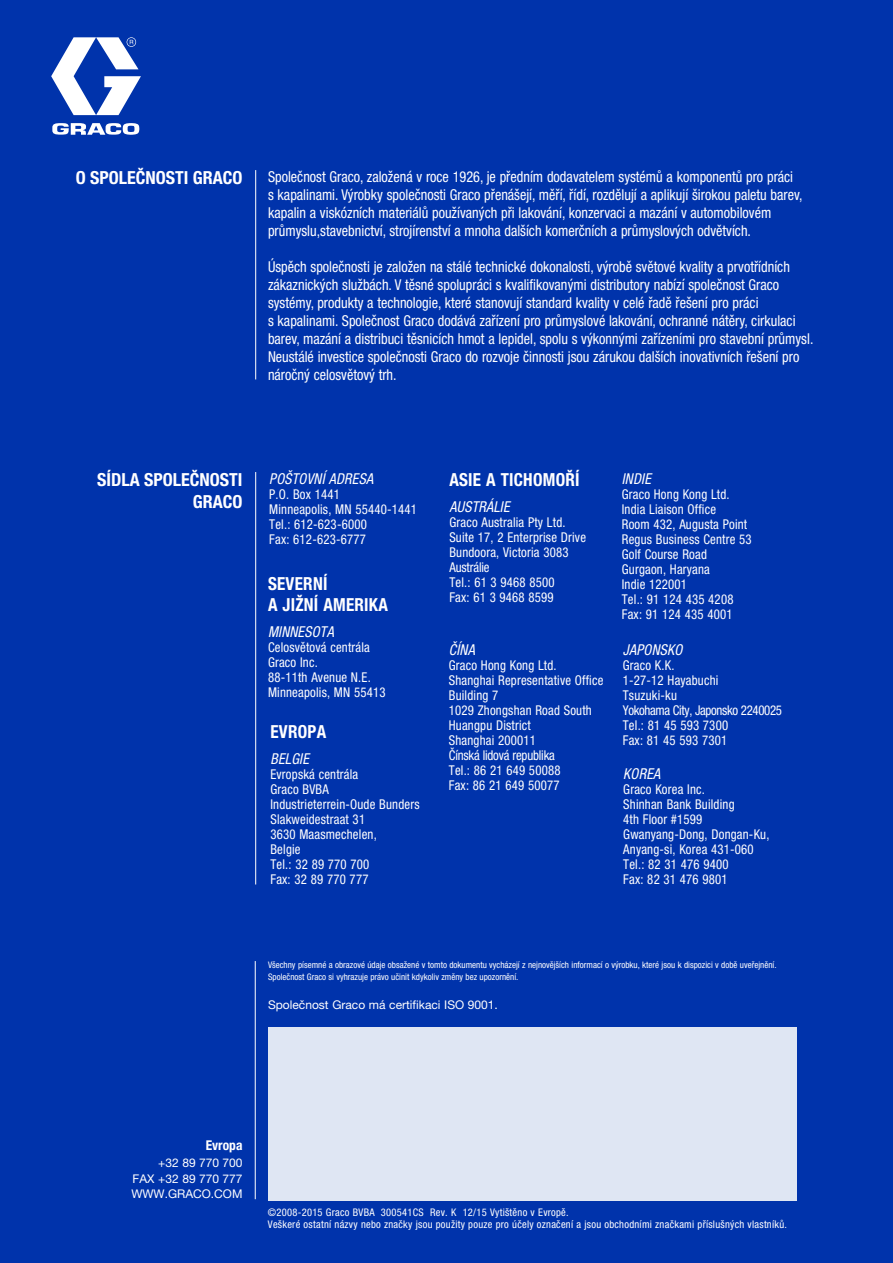
<style>
.page{position:relative;width:893px;height:1263px;background:#0033ab}
.page>*{position:absolute;margin:0;border:0;box-sizing:border-box;transform-origin:0 0}
.t1{font:700 condensed 18px/21.6px "Helvetica Neue LTCE";letter-spacing:.005em;color:#fff;scale:.95 1}
.t2{font:700 condensed 18px/21.6px "Helvetica Neue LTCE";letter-spacing:.005em;color:#fff;text-align:right}
.t3{font:condensed 15px/18px "Helvetica Neue LTCE";color:#fff;scale:.95 1}
.t4{font:italic condensed 15px "Helvetica Neue LTCE";letter-spacing:.015em;color:#fff;scale:.95 1}
.t5{font:condensed 13.5px/15px "Helvetica Neue LTCE";letter-spacing:.015em;color:#fff;scale:.95 1}
.t6{font:700 condensed 13.5px "Helvetica Neue LTCE";color:#fff}
.t7{font:12px/16.5px "Helvetica Neue CELT";color:#fff;text-align:right}
.t8{font:condensed 10.5px/12px "Helvetica Neue LTCE";letter-spacing:.025em;color:#fff}
.t9{font:condensed 9px/12px "Helvetica Neue LTCE";color:#fff}
</style>
<div class="page">
<svg style="left:51px;top:37px;width:90px;height:98px"></svg>
<div style="left:268px;top:1027px;width:529px;height:173px;background:#dfe6f3"></div>
<hr style="left:255px;top:170px;width:1px;height:209px;background:#fff">
<hr style="left:255px;top:961px;width:1px;height:238px;background:#fff">
<hr style="left:255px;top:472px;width:1px;height:412px;background:#fff">
<h1 class="t2" style="left:76px;top:167px;width:168px">O SPOLEČNOSTI GRACO</h1>
<p class="t3" style="left:268px;top:167px;width:564px">Společnost Graco, založená v roce 1926, je předním dodavatelem systémů a komponentů pro práci s kapalinami. Výrobky společnosti Graco přenášejí, měří, řídí, rozdělují a aplikují širokou paletu barev, kapalin a viskózních materiálů používaných při lakování, konzervaci a mazání v automobilovém průmyslu,stavebnictví, strojírenství a mnoha dalších komerčních a průmyslových odvětvích.</p>
<p class="t3" style="left:268px;top:257px;width:576px">Úspěch společnosti je založen na stálé technické dokonalosti, výrobě světové kvality a prvotřídních zákaznických službách. V těsné spolupráci s kvalifikovanými distributory nabízí společnost Graco systémy, produkty a technologie, které stanovují standard kvality v celé řadě řešení pro práci<br>s kapalinami. Společnost Graco dodává zařízení pro průmyslové lakování, ochranné nátěry, cirkulaci barev, mazání a distribuci těsnicích hmot a lepidel, spolu s výkonnými zařízeními pro stavební průmysl.<br>Neustálé investice společnosti Graco do rozvoje činnosti jsou zárukou dalších inovativních řešení pro náročný celosvětový trh.</p>
<h1 class="t2" style="left:97px;top:469px;width:147px">SÍDLA SPOLEČNOSTI<br>GRACO</h1>
<h1 class="t1" style="left:449px;top:469px;width:139px">ASIE A TICHOMOŘÍ</h1>
<p class="t4" style="left:449px;top:497px;width:65px">AUSTRÁLIE</p>
<p class="t5" style="left:449px;top:514px;width:145px">Graco Australia Pty Ltd.<br>Suite 17, 2 Enterprise Drive<br>Bundoora, Victoria 3083<br>Austrálie<br>Tel.: 61 3 9468 8500<br>Fax: 61 3 9468 8599</p>
<p class="t4" style="left:269px;top:470px;width:111px">POŠTOVNÍ ADRESA</p>
<p class="t5" style="left:269px;top:486px;width:157px">P.O. Box 1441<br>Minneapolis, MN 55440-1441<br>Tel.: 612-623-6000<br>Fax: 612-623-6777</p>
<h1 class="t1" style="left:268px;top:572px;width:128px">SEVERNÍ<br>A JIŽNÍ AMERIKA</h1>
<p class="t4" style="left:268px;top:623px;width:71px">MINNESOTA</p>
<p class="t5" style="left:268px;top:639px;width:125px">Celosvětová centrála<br>Graco Inc.<br>88-11th Avenue N.E.<br>Minneapolis, MN 55413</p>
<p class="t4" style="left:449px;top:641px;width:29px">ČÍNA</p>
<p class="t5" style="left:449px;top:658px;width:164px">Graco Hong Kong Ltd.<br>Shanghai Representative Office<br>Building 7<br>1029 Zhongshan Road South<br>Huangpu District<br>Shanghai 200011<br>Čínská lidová republika<br>Tel.: 86 21 649 50088<br>Fax: 86 21 649 50077</p>
<h1 class="t1" style="left:270px;top:721px;width:60px">EVROPA</h1>
<p class="t4" style="left:270px;top:750px;width:42px">BELGIE</p>
<p class="t5" style="left:270px;top:767px;width:158px">Evropská centrála<br>Graco BVBA<br>Industrieterrein-Oude Bunders<br>Slakweidestraat 31<br>3630 Maasmechelen,<br>Belgie<br>Tel.: 32 89 770 700<br>Fax: 32 89 770 777</p>
<p class="t4" style="left:622px;top:470px;width:32px">INDIE</p>
<p class="t5" style="left:622px;top:486px;width:138px">Graco Hong Kong Ltd.<br>India Liaison Office<br>Room 432, Augusta Point<br>Regus Business Centre 53<br>Golf Course Road<br>Gurgaon, Haryana<br>Indie 122001<br>Tel.: 91 124 435 4208<br>Fax: 91 124 435 4001</p>
<p class="t4" style="left:623px;top:641px;width:64px">JAPONSKO</p>
<p class="t5" style="left:623px;top:658px;width:169px">Graco K.K.<br>1-27-12 Hayabuchi<br>Tsuzuki-ku<br>Yokohama City, Japonsko 2240025<br>Tel.: 81 45 593 7300<br>Fax: 81 45 593 7301</p>
<p class="t4" style="left:623px;top:765px;width:40px">KOREA</p>
<p class="t5" style="left:623px;top:781px;width:155px">Graco Korea Inc.<br>Shinhan Bank Building<br>4th Floor #1599<br>Gwanyang-Dong, Dongan-Ku,<br>Anyang-si, Korea 431-060<br>Tel.: 82 31 476 9400<br>Fax: 82 31 476 9801</p>
<p class="t9" style="left:268px;top:959px;width:510px">Všechny písemné a obrazové údaje obsažené v tomto dokumentu vycházejí z nejnovějších informací o výrobku, které jsou k dispozici v době uveřejnění.<br>Společnost Graco si vyhrazuje právo učinit kdykoliv změny bez upozornění.</p>
<p class="t7" style="left:268px;top:996px;width:231px">Společnost Graco má certifikaci ISO 9001.</p>
<p class="t6" style="left:206px;top:1137px;width:38px">Evropa</p>
<p class="t7" style="left:133px;top:1154px;width:111px">+32 89 770 700<br>Fax +32 89 770 777</p>
<p class="t7" style="left:131px;top:1186px;width:64px">www.graco</p>
<p class="t7" style="left:211px;top:1186px;width:33px">.COM</p>
<p class="t8" style="left:268px;top:1206px;width:521px">©2008-2015 Graco BVBA 300541CS Rev. K 12/15 Vytištěno v Evropě.<br>Veškeré ostatní názvy nebo značky jsou použity pouze pro účely označení a jsou obchodními značkami příslušných vlastníků.</p>
</div>
